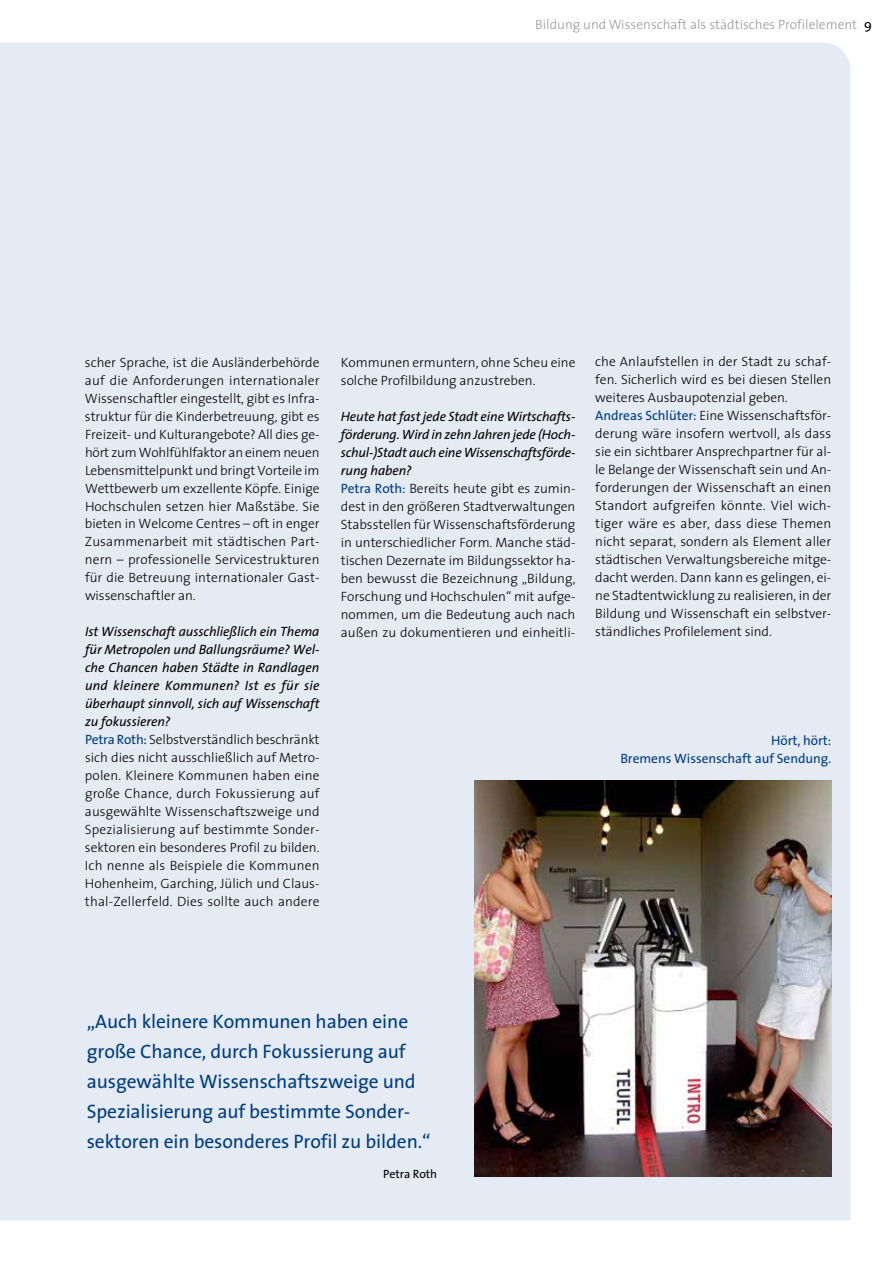
<style>
.page{position:relative;width:893px;height:1263px;background:#fff}
.page>*{position:absolute;margin:0;border:0;box-sizing:border-box;transform-origin:0 0}
.t1{font:19.5px/30px "The Sans";letter-spacing:-.005em;color:#003d80}
.t2{font:300 13.5px/18px "The Sans";color:#000}
.t3{font:300 13.5px "The Sans";color:#969a97}
.t4{font:13.5px/18px "The Sans";letter-spacing:-.005em;color:#003d80;text-align:right}
.t5{font:12px "The Sans";letter-spacing:-.005em;color:#000}
.s1{font-weight:400;color:#000}
.s2{font-weight:400;font-style:italic}
.s3{font-weight:400;color:#003d80}
</style>
<div class="page">
<div style="left:0;top:43px;width:850px;height:1177px;background:#e4ebf5"></div>
<img style="left:475px;top:781px;width:356px;height:396px">
<p class="t3" style="left:535px;top:13px;width:338px">Bildung und Wissenschaft als städtisches Profilelement <span class="s1">9</span></p>
<p class="t2" style="left:85px;top:352px;width:236px;text-align:justify">scher Sprache, ist die Ausländerbehörde auf die Anforderungen internationaler Wissenschaftler eingestellt, gibt es Infra&shy;struktur für die Kinderbetreuung, gibt es Freizeit- und Kulturangebote? All dies ge&shy;hört zum Wohlfühlfaktor an einem neuen Lebensmittelpunkt und bringt Vorteile im Wettbewerb um exzellente Köpfe. Einige Hochschulen setzen hier Maßstäbe. Sie bieten in Welcome Centres – oft in enger Zusammenarbeit mit städtischen Part&shy;nern – professionelle Servicestrukturen für die Betreuung internationaler Gast&shy;wissenschaftler an.</p>
<p class="t2" style="left:85px;top:622px;width:236px"><span class="s2">Ist Wissenschaft ausschließlich ein Thema für Metropolen und Ballungsräume? Wel&shy;che Chancen haben Städte in Randlagen und kleinere Kommunen? Ist es für sie überhaupt sinnvoll, sich auf Wissenschaft zu fokussieren?<br></span><span class="s3">Petra Roth:</span> Selbstverständlich beschränkt sich dies nicht ausschließlich auf Metro&shy;polen. Kleinere Kommunen haben eine große Chance, durch Fokussierung auf ausgewählte Wissenschaftszweige und Spezialisierung auf bestimmte Sonder&shy;sektoren ein besonderes Profil zu bilden.<br>Ich nenne als Beispiele die Kommunen Hohenheim, Garching, Jülich und Claus&shy;thal-Zellerfeld. Dies sollte auch andere</p>
<p class="t2" style="left:341px;top:353px;width:236px">Kommunen ermuntern, ohne Scheu eine solche Profilbildung anzustreben.</p>
<p class="t2" style="left:341px;top:407px;width:236px"><span class="s2">Heute hat fast jede Stadt eine Wirtschafts&shy;förderung. Wird in zehn Jahren jede (Hoch&shy;schul-)Stadt auch eine Wissenschaftsförde&shy;rung haben?<br></span><span class="s3">Petra Roth:</span> Bereits heute gibt es zumin&shy;dest in den größeren Stadtverwaltungen Stabsstellen für Wissenschaftsförderung in unterschiedlicher Form. Manche städ&shy;tischen Dezernate im Bildungssektor ha&shy;ben bewusst die Bezeichnung „Bildung, Forschung und Hochschulen“ mit aufge&shy;nommen, um die Bedeutung auch nach außen zu dokumentieren und einheitli-</p>
<p class="t2" style="left:595px;top:352px;width:238px">che Anlaufstellen in der Stadt zu schaf&shy;fen. Sicherlich wird es bei diesen Stellen weiteres Ausbaupotenzial geben.<br><span class="s3">Andreas Schlüter:</span> Eine Wissenschaftsför&shy;derung wäre insofern wertvoll, als dass sie ein sichtbarer Ansprechpartner für al&shy;le Belange der Wissenschaft sein und An&shy;forderungen der Wissenschaft an einen Standort aufgreifen könnte. Viel wich&shy;tiger wäre es aber, dass diese Themen nicht separat, sondern als Element aller städtischen Verwaltungsbereiche mitge&shy;dacht werden. Dann kann es gelingen, ei&shy;ne Stadtentwicklung zu realisieren, in der Bildung und Wissenschaft ein selbstver&shy;ständliches Profilelement sind.</p>
<p class="t4" style="left:620px;top:731px;width:212px">Hört, hört:<br>Bremens Wissenschaft auf Sendung.</p>
<h1 class="t1" style="left:87px;top:1006px;width:345px">„Auch kleinere Kommunen haben eine große Chance, durch Fokussierung auf ausgewählte Wissenschaftszweige und Spezialisierung auf bestimmte Sonder&shy;sektoren ein besonderes Profil zu bilden.“</h1>
<p class="t5" style="left:383px;top:1164px;width:55px">Petra Roth</p>
</div>
